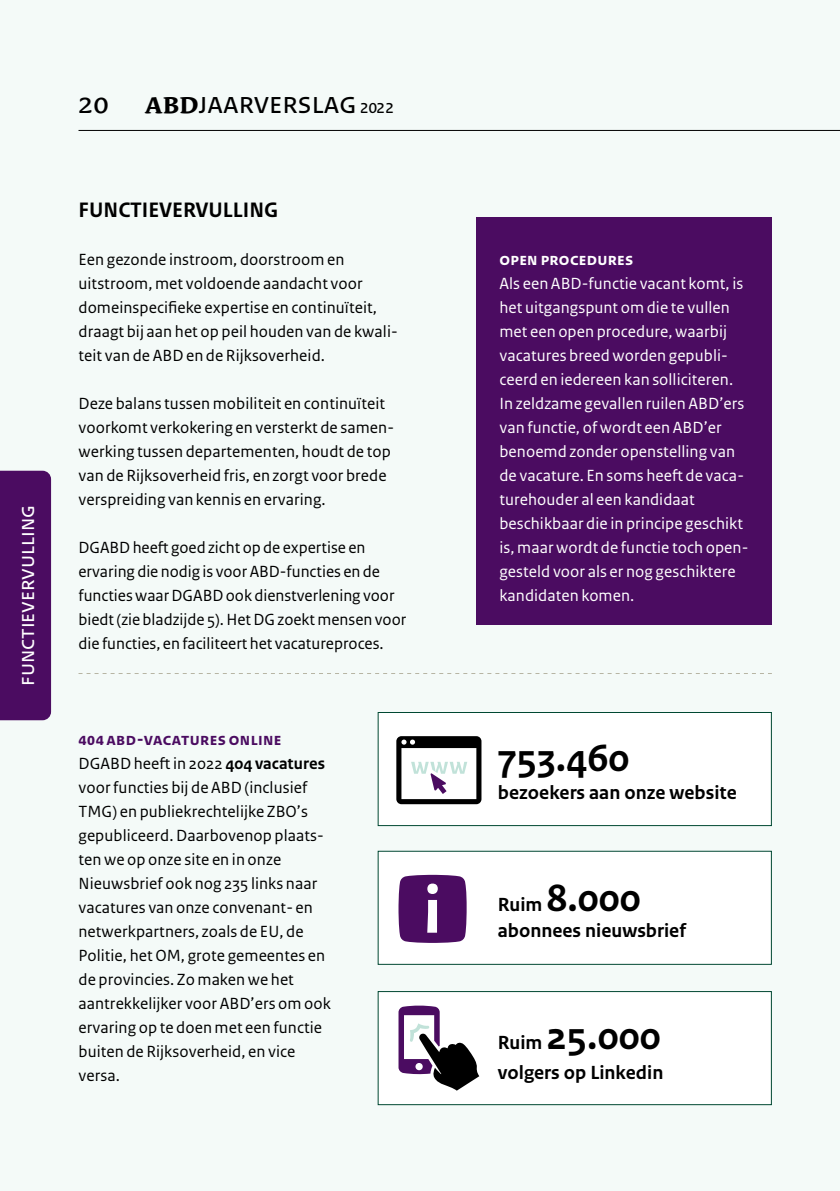
<style>
.page{position:relative;width:840px;height:1191px;background:#fff}
.page>*{position:absolute;margin:0;border:0;box-sizing:border-box;transform-origin:0 0}
.H3_05_RO_Alineakop_S{font:700 40px "Rijksoverheid Sans Text";color:#000}
.t1{font:32px "Rijksoverheid Sans Text";color:#000}
.t2{font:24px "Rijksoverheid Sans Text";color:#fff}
.H2_Tussenkop_Kapitaa{font:700 22px "Rijksoverheid Sans Text";color:#000}
.H3_05_RO_Alineakop_S-2{font:700 20px "Rijksoverheid Sans Text";color:#000}
._10_RO_Broodtekst_Sa{font:700 18px "Rijksoverheid Sans Text";letter-spacing:.02em;color:#4b0c61}
.Tussenkop_KLEINKAPIT{font:700 18px "Rijksoverheid Sans Text";letter-spacing:.02em;color:#fff}
._10_RO_Broodtekst_Sa-2{font:17px/24px "Rijksoverheid Sans Text";letter-spacing:.005em;color:#000}
._10_RO_Broodtekst_Sa-3{font:17px/24px "Rijksoverheid Sans Text";letter-spacing:.005em;color:#fff}
.s1{font-family:"Rijksoverheid Serif"}
.s2{font-family:"Rijksoverheid Serif";font-weight:700}
.s3{font-size:20px}
.s4{font-weight:700}
</style>
<div class="page">
<div style="left:0;top:0;width:839px;height:1191px;background:#f4faf8"></div>
<hr style="left:78px;top:130px;width:761px;height:1px;background:#000">
<div style="left:0;top:471px;width:51px;height:249px;background:#4b0c61"></div>
<div style="left:476px;top:217px;width:295px;height:408px;background:#4b0c61"></div>
<svg style="left:78px;top:673px;width:693px;height:1px"></svg>
<div style="left:378px;top:712px;width:393px;height:113px;background:#fff"></div>
<div style="left:377px;top:712px;width:394px;height:114px;border:1px solid #004832"></div>
<svg style="left:396px;top:736px;width:85px;height:68px"></svg>
<div style="left:378px;top:851px;width:393px;height:113px;background:#fff"></div>
<svg style="left:398px;top:875px;width:68px;height:68px;background:#622b75"></svg>
<div style="left:378px;top:991px;width:393px;height:113px;background:#fff"></div>
<div style="left:377px;top:991px;width:394px;height:114px;border:1px solid #004832"></div>
<svg style="left:398px;top:1005px;width:82px;height:85px"></svg>
<h3 class="t2" style="left:12px;top:686px;width:183px;rotate:-90deg">functievervulling</h3>
<h2 class="t1" style="left:78px;top:85px;width:317px"><span class="s1">20</span> <span class="s2">abd</span>Jaarverslag <span class="s3">2022</span></h2>
<h2 class="H2_Tussenkop_Kapitaa" style="left:78px;top:197px;width:201px">FUNCTIEVERVULLING</h2>
<p class="_10_RO_Broodtekst_Sa-2" style="left:78px;top:247px;width:321px">Een gezonde instroom, doorstroom en uitstroom, met voldoende aandacht voor domeinspecifieke expertise en continuïteit, draagt bij aan het op peil houden van de kwali&shy;teit van de ABD en de Rijksoverheid.</p>
<p class="_10_RO_Broodtekst_Sa-2" style="left:78px;top:391px;width:317px">Deze balans tussen mobiliteit en continuïteit voorkomt verkokering en versterkt de samen&shy;werking tussen departementen, houdt de top van de Rijksoverheid fris, en zorgt voor brede verspreiding van kennis en ervaring.</p>
<p class="_10_RO_Broodtekst_Sa-2" style="left:78px;top:535px;width:329px">DGABD heeft goed zicht op de expertise en ervaring die nodig is voor ABD-functies en de functies waar DGABD ook dienstverlening voor biedt (zie bladzijde 5). Het DG zoekt mensen voor die functies, en faciliteert het vacatureproces.</p>
<p class="_10_RO_Broodtekst_Sa" style="left:78px;top:729px;width:204px">404 abd-vacatures online</p>
<p class="_10_RO_Broodtekst_Sa-2" style="left:78px;top:751px;width:254px">DGABD heeft in 2022 <span class="s4">404 vacatures </span>voor functies bij de ABD (inclusief<br>TMG) en publiekrechtelijke ZBO’s gepubliceerd. Daarbovenop plaats&shy;ten we op onze site en in onze<br>Nieuwsbrief ook nog 235 links naar vacatures van onze convenant- en netwerkpartners, zoals de EU, de<br>Politie, het OM, grote gemeentes en de provincies. Zo maken we het aantrekkelijker voor ABD’ers om ook ervaring op te doen met een functie buiten de Rijksoverheid, en vice versa.</p>
<p class="Tussenkop_KLEINKAPIT" style="left:499px;top:249px;width:135px">open procedures</p>
<p class="_10_RO_Broodtekst_Sa-3" style="left:499px;top:271px;width:250px">Als een ABD-functie vacant komt, is het uitgangspunt om die te vullen met een open procedure, waarbij vacatures breed worden gepubli&shy;ceerd en iedereen kan solliciteren.<br>In zeldzame gevallen ruilen ABD’ers van functie, of wordt een ABD’er benoemd zonder openstelling van de vacature. En soms heeft de vaca&shy;turehouder al een kandidaat beschikbaar die in principe geschikt is, maar wordt de functie toch open&shy;gesteld voor als er nog geschiktere kandidaten komen.</p>
<h3 class="H3_05_RO_Alineakop_S" style="left:497px;top:735px;width:133px">753.460</h3>
<h3 class="H3_05_RO_Alineakop_S-2" style="left:497px;top:781px;width:240px">bezoekers aan onze website</h3>
<h3 class="H3_05_RO_Alineakop_S" style="left:497px;top:875px;width:144px"><span class="s3">Ruim</span> 8.000</h3>
<h3 class="H3_05_RO_Alineakop_S-2" style="left:497px;top:919px;width:190px">abonnees nieuwsbrief</h3>
<h3 class="H3_05_RO_Alineakop_S" style="left:497px;top:1013px;width:164px"><span class="s3">Ruim</span> 25.000</h3>
<h3 class="H3_05_RO_Alineakop_S-2" style="left:497px;top:1061px;width:167px">volgers op Linkedin</h3>
</div>
